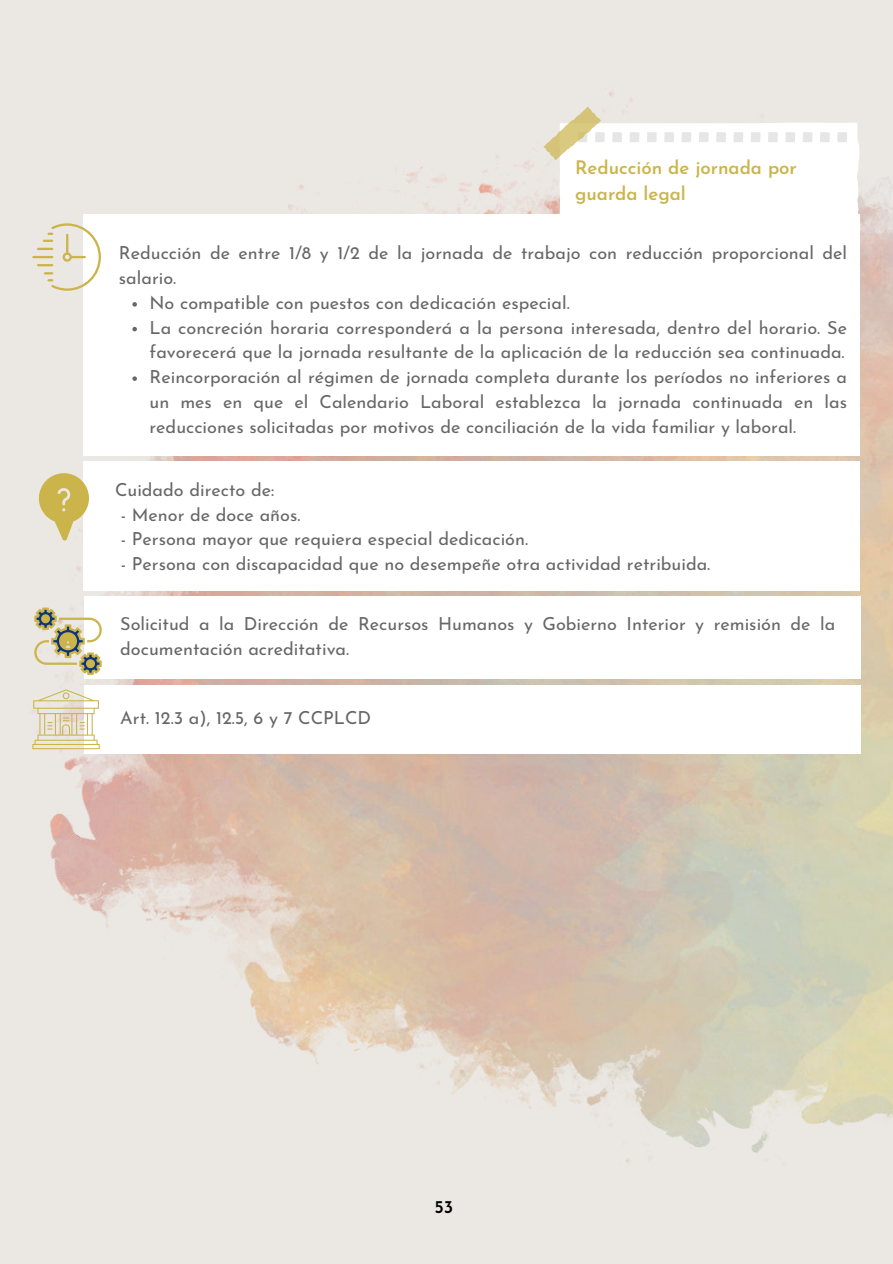
<style>
.page{position:relative;width:893px;height:1264px;background:#fff}
.page>*{position:absolute;margin:0;border:0;box-sizing:border-box;transform-origin:0 0}
.t1{font:600 18.6px/25.8px "Josefin Sans";color:#cbb44a}
.t2{font:18px/24.8px "Josefin Sans";color:#666}
.t3{font:600 18px "Josefin Sans";color:#000}
</style>
<div class="page">
<img style="left:0;top:0;width:892px;height:1263px">
<svg style="left:543px;top:107px;width:316px;height:107px"></svg>
<div style="left:83px;top:214px;width:776px;height:241px;background:#fff"></div>
<hr style="left:32px;top:256px;width:21px;height:2px;background:#cbb44a">
<svg style="left:37px;top:223px;width:64px;height:68px"></svg>
<div style="left:571px;top:162px;width:272px;height:103px;background:#fff"></div>
<svg style="left:132px;top:302px;width:5px;height:4px"></svg>
<svg style="left:132px;top:327px;width:5px;height:4px"></svg>
<svg style="left:132px;top:376px;width:5px;height:5px"></svg>
<div style="left:83px;top:461px;width:776px;height:130px;background:#fff"></div>
<svg style="left:39px;top:473px;width:50px;height:67px;background:#d8c987"></svg>
<div style="left:85px;top:596px;width:776px;height:83px;background:#fff"></div>
<svg style="left:34px;top:607px;width:68px;height:68px"></svg>
<div style="left:85px;top:684px;width:776px;height:69px;background:#fff"></div>
<svg style="left:32px;top:689px;width:68px;height:60px"></svg>
<p class="t1" style="left:575px;top:152px;width:223px">Reducción de jornada por guarda legal</p>
<p class="t2" style="left:119px;top:238px;width:729px">Reducción de entre 1/8 y 1/2 de la jornada de trabajo con reducción proporcional del</p>
<p class="t2" style="left:119px;top:263px;width:59px">salario.</p>
<p class="t2" style="left:149px;top:288px;width:421px">No compatible con puestos con dedicación especial.</p>
<p class="t2" style="left:149px;top:313px;width:699px">La concreción horaria corresponderá a la persona interesada, dentro del horario. Se</p>
<p class="t2" style="left:149px;top:337px;width:696px">favorecerá que la jornada resultante de la aplicación de la reducción sea continuada.</p>
<p class="t2" style="left:149px;top:362px;width:699px">Reincorporación al régimen de jornada completa durante los períodos no inferiores a</p>
<p class="t2" style="left:149px;top:387px;width:699px">un mes en que el Calendario Laboral establezca la jornada continuada en las</p>
<p class="t2" style="left:149px;top:412px;width:648px">reducciones solicitadas por motivos de conciliación de la vida familiar y laboral.</p>
<p class="t2" style="left:115px;top:475px;width:161px">Cuidado directo de:</p>
<p class="t2" style="left:121px;top:499px;width:181px">- Menor de doce años.</p>
<p class="t2" style="left:121px;top:524px;width:409px">- Persona mayor que requiera especial dedicación.</p>
<p class="t2" style="left:121px;top:549px;width:591px">- Persona con discapacidad que no desempeñe otra actividad retribuida.</p>
<p class="t2" style="left:120px;top:609px;width:716px">Solicitud a la Dirección de Recursos Humanos y Gobierno Interior y remisión de la documentación acreditativa.</p>
<p class="t2" style="left:120px;top:703px;width:252px">Art. 12.3 a), 12.5, 6 y 7 CCPLCD</p>
<p class="t3" style="left:434px;top:1191px;width:20px">53</p>
</div>
